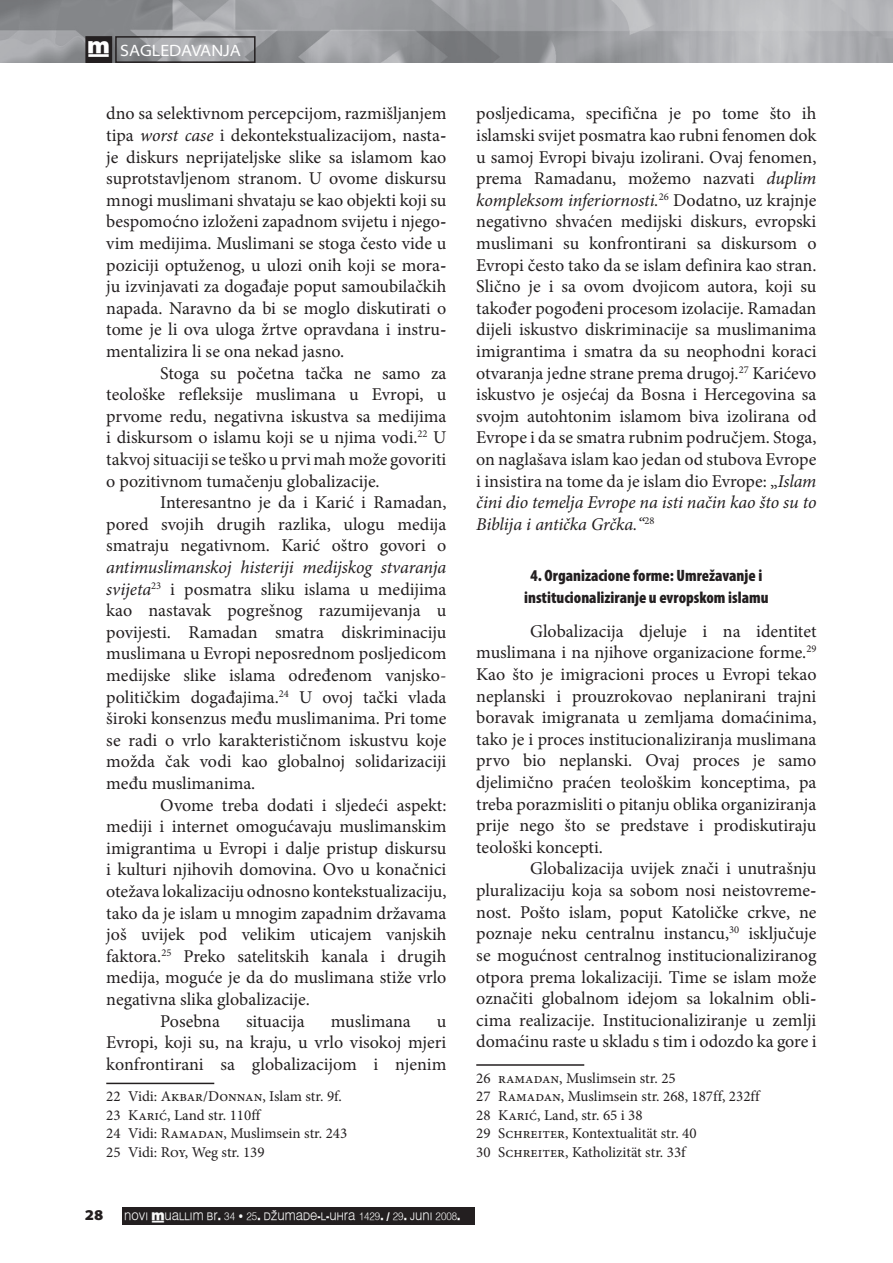
<style>
.page{position:relative;width:893px;height:1263px;background:#fff}
.page>*{position:absolute;margin:0;border:0;box-sizing:border-box;transform-origin:0 0}
.t1{font:18px/21.6px "Minion Pro";color:#231f20;text-align:justify}
.t2{font:900 condensed 16.5px/21.5px "Myriad Pro";color:#231f20;text-align:center}
.t3{font:semi-expanded 16.5px "Myriad Pro";color:#fff}
.t4{font:15px/18.5px "Minion Pro";color:#231f20}
.t5{font:900 semi-expanded 15px "Myriad Pro";color:#231f20}
.t6{font:10.8px "Muallim";color:#f9f9f9;scale:.91 1}
.s1{font-family:"Muallim";font-stretch:normal}
.s2{font-style:italic}
</style>
<div class="page">
<img style="left:0;top:0;width:893px;height:62px">
<div style="left:86px;top:37px;width:25px;height:25px;background:#231f20"></div>
<div style="left:85px;top:36px;width:27px;height:27px;border:2px solid #231f20"></div>
<div style="left:115px;top:36px;width:141px;height:27px;border:2px solid #231f20"></div>
<div style="left:122px;top:1206px;width:353px;height:18px;background:#231f20"></div>
<hr style="left:106px;top:1083px;width:108px;height:1px;background:#231f20">
<hr style="left:476px;top:1064px;width:108px;height:2px;background:#231f20">
<p class="t3" style="left:88px;top:41px;width:155px"><span class="s1">†</span> SAGLEDAVANJA</p>
<p class="t1" style="left:106px;top:103px;width:342px">dno sa selektivnom percepcijom, razmišljanjem tipa <span class="s2">worst case</span> i dekontekstualizacijom, nastaj je diskurs neprijateljske slike sa islamom kao suprotstavljenom stranom. U ovome diskursu mnogi muslimani shvataju se kao objekti koji su bespomoćno izloženi zapadnom svijetu i njegov vim medijima. Muslimani se stoga često vide u poziciji optuženog, u ulozi onih koji se moraj ju izvinjavati za događaje poput samoubilačkih napada. Naravno da bi se moglo diskutirati o tome je li ova uloga žrtve opravdana i instrum mentalizira li se ona nekad jasno.</p>
<p class="t1" style="left:106px;top:362px;width:342px;text-indent:54px">Stoga su početna tačka ne samo za teološke refleksije muslimana u Evropi, u prvome redu, negativna iskustva sa medijima i diskursom o islamu koji se u njima vodi.<sup>22</sup> U takvoj situaciji se teško u prvi mah može govoriti o pozitivnom tumačenju globalizacije.</p>
<p class="t1" style="left:106px;top:492px;width:342px;text-indent:54px">Interesantno je da i Karić i Ramadan, pored svojih drugih razlika, ulogu medija smatraju negativnom. Karić oštro govori o</p>
<p class="t1" style="left:106px;top:556px;width:342px"><span class="s2">antimuslimanskoj histeriji medijskog stvaranja svijeta</span><sup>23</sup> i posmatra sliku islama u medijima kao nastavak pogrešnog razumijevanja u povijesti. Ramadan smatra diskriminaciju muslimana u Evropi neposrednom posljedicom medijske slike islama određenom vanjsko&shy;političkim događajima.<sup>24</sup> U ovoj tački vlada široki konsenzus među muslimanima. Pri tome se radi o vrlo karakterističnom iskustvu koje možda čak vodi kao globalnoj solidarizaciji među muslimanima.</p>
<p class="t1" style="left:160px;top:794px;width:288px">Ovome treba dodati i sljedeći aspekt:</p>
<p class="t1" style="left:106px;top:816px;width:342px">mediji i internet omogućavaju muslimanskim</p>
<p class="t1" style="left:106px;top:837px;width:342px">imigrantima u Evropi i dalje pristup diskursu</p>
<p class="t1" style="left:106px;top:859px;width:342px">i kulturi njihovih domovina. Ovo u konačnici</p>
<p class="t1" style="left:106px;top:880px;width:342px">otežava lokalizaciju odnosno kontekstualizaciju,</p>
<p class="t1" style="left:106px;top:902px;width:342px">tako da je islam u mnogim zapadnim državama</p>
<p class="t1" style="left:106px;top:924px;width:342px">još uvijek pod velikim uticajem vanjskih</p>
<p class="t1" style="left:106px;top:945px;width:342px">faktora.<sup>25</sup> Preko satelitskih kanala i drugih</p>
<p class="t1" style="left:106px;top:967px;width:342px">medija, moguće je da do muslimana stiže vrlo</p>
<p class="t1" style="left:106px;top:988px;width:205px">negativna slika globalizacije.</p>
<p class="t1" style="left:160px;top:1010px;width:61px">Posebna</p>
<p class="t1" style="left:246px;top:1010px;width:60px">situacija</p>
<p class="t1" style="left:331px;top:1010px;width:81px">muslimana</p>
<p class="t1" style="left:106px;top:1010px;width:342px;text-indent:331px">u Evropi, koji su, na kraju, u vrlo visokoj mjeri konfrontirani sa globalizacijom i njenim</p>
<p class="t4" style="left:106px;top:1087px;width:243px">22 Vidi: Akbar/Donnan, Islam str. 9f.<br>23 Karić, Land str. 110ff<br>24 Vidi: Ramadan, Muslimsein str. 243<br>25 Vidi: Roy, Weg str. 139</p>
<p class="t1" style="left:476px;top:103px;width:342px">posljedicama, specifična je po tome što ih islamski svijet posmatra kao rubni fenomen dok u samoj Evropi bivaju izolirani. Ovaj fenomen, prema Ramadanu, možemo nazvati <span class="s2">duplim kompleksom inferiornosti.</span><sup>26</sup> Dodatno, uz krajnje negativno shvaćen medijski diskurs, evropski muslimani su konfrontirani sa diskursom o Evropi često tako da se islam definira kao stran.<br>Slično je i sa ovom dvojicom autora, koji su također pogođeni procesom izolacije. Ramadan dijeli iskustvo diskriminacije sa muslimanima imigrantima i smatra da su neophodni koraci otvaranja jedne strane prema drugoj.<sup>27</sup> Karićevo iskustvo je osjećaj da Bosna i Hercegovina sa svojm autohtonim islamom biva izolirana od Evrope i da se smatra rubnim područjem. Stoga, on naglašava islam kao jedan od stubova Evrope i insistira na tome da je islam dio Evrope: „<span class="s2">Islam čini dio temelja Evrope na isti način kao što su to Biblija i antička Grčka.“</span><sup>28</sup></p>
<p class="t2" style="left:524px;top:565px;width:246px">4. Organizacione forme: Umrežavanje i institucionaliziranje u evropskom islamu</p>
<p class="t1" style="left:476px;top:620px;width:342px;text-indent:54px">Globalizacija djeluje i na identitet muslimana i na njihove organizacione forme.<sup>29<br></sup>Kao što je imigracioni proces u Evropi tekao neplanski i prouzrokovao neplanirani trajni boravak imigranata u zemljama domaćinima, tako je i proces institucionaliziranja muslimana prvo bio neplanski. Ovaj proces je samo djelimično praćen teološkim konceptima, pa treba porazmisliti o pitanju oblika organiziranja prije nego što se predstave i prodiskutiraju teološki koncepti.</p>
<p class="t1" style="left:476px;top:858px;width:342px;text-indent:54px">Globalizacija uvijek znači i unutrašnju pluralizaciju koja sa sobom nosi neistovremen nost. Pošto islam, poput Katoličke crkve, ne poznaje neku centralnu instancu,<sup>30</sup> isključuje se mogućnost centralnog institucionaliziranog otpora prema lokalizaciji. Time se islam može označiti globalnom idejom sa lokalnim oblic cima realizacije. Institucionaliziranje u zemlji domaćinu raste u skladu s tim i odozdo ka gore i</p>
<p class="t4" style="left:476px;top:1069px;width:285px">26 ramadan, Muslimsein str. 25<br>27 Ramadan, Muslimsein str. 268, 187ff, 232ff 28 Karić, Land, str. 65 i 38<br>29 Schreiter, Kontextualität str. 40<br>30 Schreiter, Katholizität str. 33f</p>
<p class="t5" style="left:85px;top:1207px;width:20px">28</p>
<p class="t6" style="left:124px;top:1209px;width:371px">NOVI †UALLIM BR. 34 • 25. DŽUMADE-L-UHRA 1429. / 29. JUNI 2008.</p>
</div>
